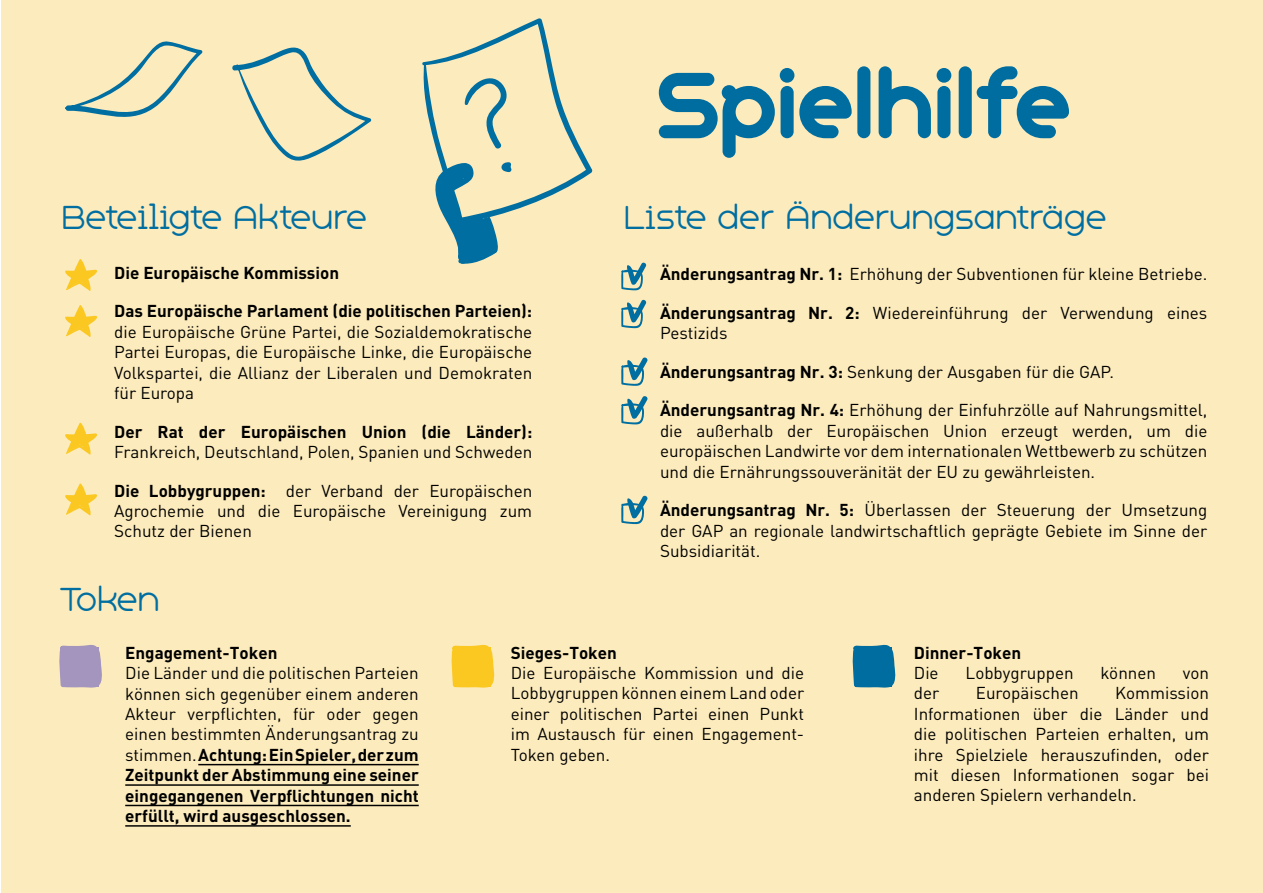
<style>
.page{position:relative;width:1263px;height:893px;background:#fff}
.page>*{position:absolute;margin:0;border:0;box-sizing:border-box;transform-origin:0 0}
.t1{font:102.15px "Geometry Soft Pro Bold N";color:#006da0}
.t2{font:36.15px "Geometry Soft Pro Light X";color:#006ea1}
.t3{font:16.95px/20.4px "DIN";color:#000;text-align:justify}
.t4{font:16.95px/20.4px "DIN Bold";color:#000;text-align:justify}
.s1{font-family:"DIN Bold"}
.s2{font-family:"DIN"}
</style>
<div class="page">
<div style="left:1px;top:0;width:1262px;height:893px;background:#fcebbc"></div>
<svg style="left:621px;top:262px;width:26px;height:29px"></svg>
<svg style="left:621px;top:299px;width:26px;height:30px"></svg>
<svg style="left:621px;top:357px;width:27px;height:29px"></svg>
<svg style="left:621px;top:396px;width:27px;height:29px"></svg>
<svg style="left:621px;top:495px;width:27px;height:29px"></svg>
<hr style="left:198px;top:764px;width:221px;height:1px;background:#000">
<hr style="left:125px;top:784px;width:294px;height:2px;background:#000">
<hr style="left:125px;top:805px;width:294px;height:1px;background:#000">
<hr style="left:125px;top:825px;width:226px;height:2px;background:#000">
<svg style="left:451px;top:644px;width:44px;height:44px;background:#fbcc35"></svg>
<svg style="left:852px;top:644px;width:44px;height:44px;background:#207da3"></svg>
<svg style="left:65px;top:259px;width:32px;height:32px"></svg>
<svg style="left:65px;top:305px;width:32px;height:32px"></svg>
<svg style="left:65px;top:422px;width:32px;height:33px"></svg>
<svg style="left:65px;top:483px;width:32px;height:33px"></svg>
<svg style="left:59px;top:645px;width:43px;height:43px;background:#aa9cbc"></svg>
<svg style="left:422px;top:18px;width:171px;height:246px"></svg>
<svg style="left:232px;top:47px;width:140px;height:114px"></svg>
<svg style="left:65px;top:41px;width:138px;height:76px"></svg>
<h1 class="t1" style="left:656px;top:53px;width:416px">Spielhilfe</h1>
<h2 class="t2" style="left:61px;top:199px;width:307px">Beteiligte Akteure</h2>
<h2 class="t2" style="left:624px;top:199px;width:484px">Liste der Änderungsanträge</h2>
<p class="t4" style="left:114px;top:262px;width:226px">Die Europäische Kommission</p>
<p class="t4" style="left:114px;top:300px;width:420px">Das Europäische Parlament (die politischen Parteien):</p>
<p class="t3" style="left:114px;top:321px;width:420px">die Europäische Grüne Partei, die Sozialdemokratische Partei Europas, die Europäische Linke, die Europäische Volkspartei, die Allianz der Liberalen und Demokraten für Europa</p>
<p class="t4" style="left:114px;top:421px;width:420px">Der Rat der Europäischen Union (die Länder):</p>
<p class="t3" style="left:114px;top:441px;width:420px">Frankreich, Deutschland, Polen, Spanien und Schweden</p>
<p class="t3" style="left:114px;top:480px;width:420px"><span class="s1">Die Lobbygruppen:</span> der Verband der Europäischen Agrochemie und die Europäische Vereinigung zum Schutz der Bienen</p>
<p class="t3" style="left:660px;top:264px;width:549px"><span class="s1">Änderungsantrag Nr. 1:</span> Erhöhung der Subventionen für kleine Betriebe.</p>
<p class="t3" style="left:660px;top:302px;width:549px"><span class="s1">Änderungsantrag Nr. 2:</span> Wiedereinführung der Verwendung eines<br>Pestizids</p>
<p class="t3" style="left:660px;top:361px;width:455px"><span class="s1">Änderungsantrag Nr. 3:</span> Senkung der Ausgaben für die GAP.</p>
<p class="t3" style="left:660px;top:400px;width:549px"><span class="s1">Änderungsantrag Nr. 4:</span> Erhöhung der Einfuhrzölle auf Nahrungsmittel, die außerhalb der Europäischen Union erzeugt werden, um die europäischen Landwirte vor dem internationalen Wettbewerb zu schützen und die Ernährungssouveränität der EU zu gewährleisten.</p>
<p class="t3" style="left:660px;top:499px;width:549px"><span class="s1">Änderungsantrag Nr. 5:</span> Überlassen der Steuerung der Umsetzung der GAP an regionale landwirtschaftlich geprägte Gebiete im Sinne der Subsidiarität.</p>
<h2 class="t2" style="left:59px;top:581px;width:102px">Token</h2>
<p class="t4" style="left:125px;top:642px;width:154px">Engagement-Token</p>
<p class="t3" style="left:125px;top:662px;width:295px">Die Länder und die politischen Parteien können sich gegenüber einem anderen Akteur verpflichten, für oder gegen einen bestimmten Änderungsantrag zu</p>
<p class="t4" style="left:125px;top:744px;width:295px"><span class="s2">stimmen.</span> Achtung: Ein Spieler, der zum Zeitpunkt der Abstimmung eine seiner eingegangenen Verpflichtungen nicht erfüllt, wird ausgeschlossen.</p>
<p class="t4" style="left:511px;top:641px;width:108px">Sieges-Token</p>
<p class="t3" style="left:511px;top:662px;width:295px">Die Europäische Kommission und die Lobbygruppen können einem Land oder einer politischen Partei einen Punkt im Austausch für einen Engagement-Token geben.</p>
<p class="t4" style="left:914px;top:641px;width:109px">Dinner-Token</p>
<p class="t3" style="left:914px;top:662px;width:26px">Die</p>
<p class="t3" style="left:965px;top:662px;width:110px">Lobbygruppen</p>
<p class="t3" style="left:1100px;top:662px;width:57px">können</p>
<p class="t3" style="left:1183px;top:662px;width:28px">von</p>
<p class="t3" style="left:914px;top:683px;width:27px">der</p>
<p class="t3" style="left:976px;top:683px;width:104px">Europäischen</p>
<p class="t3" style="left:914px;top:683px;width:297px;text-indent:201px">Kommission Informationen über die Länder und die politischen Parteien erhalten, um ihre Spielziele herauszufinden, oder mit diesen Informationen sogar bei anderen Spielern verhandeln.</p>
</div>
